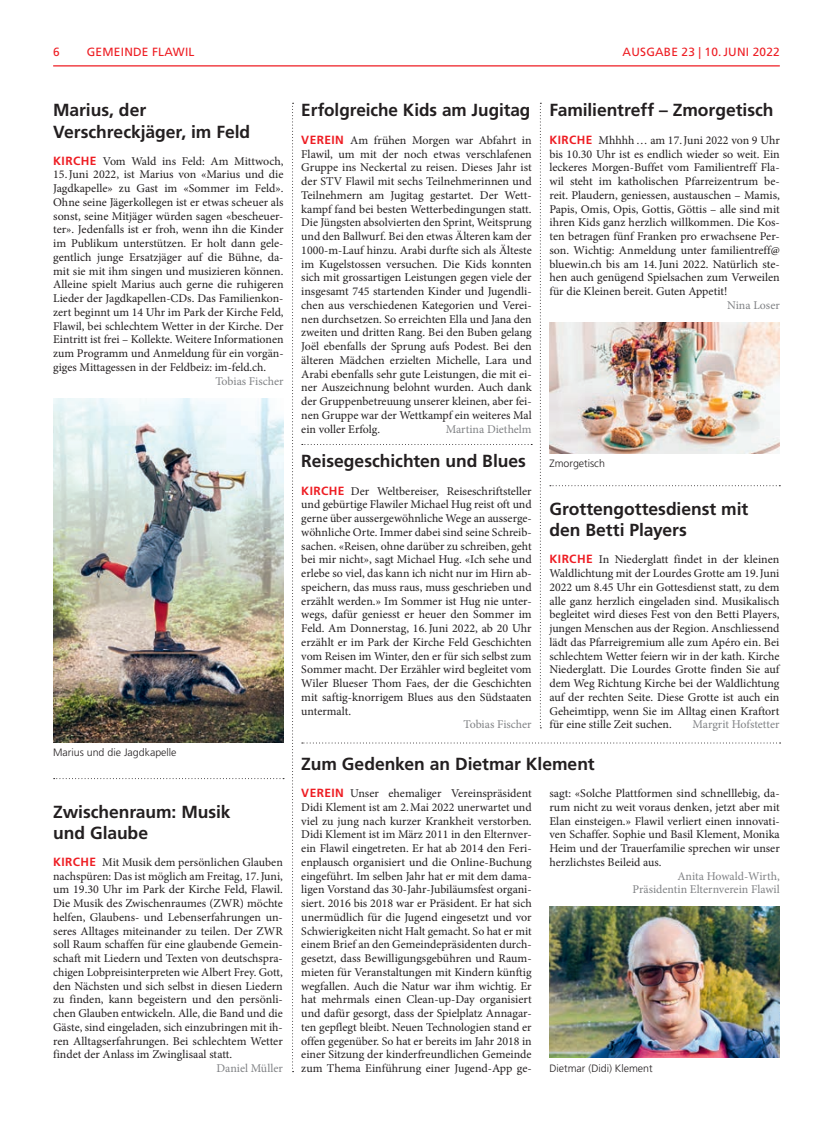
<style>
.page{position:relative;width:833px;height:1134px;background:#fff}
.page>*{position:absolute;margin:0;border:0;box-sizing:border-box;transform-origin:0 0}
.t1{font:700 17.5px/21.2px "Frutiger LT Std";letter-spacing:-.005em;color:#231f20}
.t2{font:11.88px/13.8px "Minion Pro";color:#231f20;text-align:justify}
.t3{font:11.88px/13.8px "Minion Pro";color:#808285;text-align:right}
.t4{font:11.88px "Frutiger LT Std";letter-spacing:.02em;color:#ee1d23}
.t5{font:300 10.62px "Frutiger LT Std";color:#231f20}
.s1{font-family:"Frutiger LT Std";font-weight:700;color:#ee1d23}
</style>
<div class="page">
<hr style="left:53px;top:65px;width:727px;height:1px;background:#ee1d23">
<svg style="left:292px;top:103px;width:1px;height:969px"></svg>
<svg style="left:540px;top:103px;width:1px;height:625px"></svg>
<svg style="left:54px;top:778px;width:230px;height:1px"></svg>
<svg style="left:302px;top:444px;width:230px;height:1px"></svg>
<svg style="left:550px;top:485px;width:230px;height:1px"></svg>
<svg style="left:302px;top:742px;width:478px;height:1px"></svg>
<img style="left:549px;top:907px;width:231px;height:151px">
<img style="left:53px;top:398px;width:230px;height:344px">
<img style="left:549px;top:323px;width:231px;height:130px">
<p class="t4" style="left:53px;top:45px;width:8px">6</p>
<p class="t4" style="left:87px;top:45px;width:109px">GEMEINDE FLAWIL</p>
<p class="t4" style="left:622px;top:45px;width:18px">AUSGABE</p>
<p class="t4" style="left:681px;top:45px;width:55px">23 | 10.JUNI</p>
<p class="t4" style="left:752px;top:45px;width:29px">2022</p>
<h1 class="t1" style="left:53px;top:100px;width:199px">Marius, der<br>Verschreckjäger, im Feld</h1>
<p class="t2" style="left:53px;top:154px;width:232px"><span class="s1">KIRCHE</span> Vom Wald ins Feld: Am Mittwoch, 15.Juni 2022, ist Marius von «Marius und die Jagdkapelle» zu Gast im «Sommer im Feld».<br>Ohne seine Jägerkollegen ist er etwas scheuer als sonst, seine Mitjäger würden sagen «bescheuer&shy;ter». Jedenfalls ist er froh, wenn ihn die Kinder im Publikum unterstützen. Er holt dann gele&shy;gentlich junge Ersatzjäger auf die Bühne, da&shy;mit sie mit ihm singen und musizieren können.<br>Alleine spielt Marius auch gerne die ruhigeren Lieder der Jagdkapellen-CDs. Das Familienkon&shy;zert beginnt um 14 Uhr im Park der Kirche Feld, Flawil, bei schlechtem Wetter in der Kirche. Der Eintritt ist frei – Kollekte. Weitere Informationen zum Programm und Anmeldung für ein vorgän&shy;giges Mittagessen in der Feldbeiz: im-feld.ch.</p>
<p class="t3" style="left:215px;top:374px;width:70px">Tobias Fischer</p>
<p class="t5" style="left:53px;top:746px;width:125px">Marius und die Jagdkapelle</p>
<h1 class="t1" style="left:53px;top:801px;width:179px">Zwischenraum: Musik und Glaube</h1>
<p class="t2" style="left:53px;top:855px;width:231px"><span class="s1">KIRCHE</span> Mit Musik dem persönlichen Glauben nachspüren: Das ist möglich am Freitag, 17.Juni, um 19.30 Uhr im Park der Kirche Feld, Flawil.<br>Die Musik des Zwischenraumes (ZWR) möchte helfen, Glaubens- und Lebenserfahrungen un&shy;seres Alltages miteinander zu teilen. Der ZWR soll Raum schaffen für eine glaubende Gemein&shy;schaft mit Liedern und Texten von deutschspra&shy;chigen Lobpreisinterpreten wie Albert Frey. Gott, den Nächsten und sich selbst in diesen Liedern zu finden, kann begeistern und den persönli&shy;chen Glauben entwickeln. Alle, die Band und die Gäste, sind eingeladen, sich einzubringen mit ih&shy;ren Alltagserfahrungen. Bei schlechtem Wetter findet der Anlass im Zwinglisaal statt.</p>
<p class="t3" style="left:216px;top:1061px;width:68px">Daniel Müller</p>
<h1 class="t1" style="left:301px;top:100px;width:231px">Erfolgreiche Kids am Jugitag</h1>
<p class="t2" style="left:301px;top:133px;width:232px"><span class="s1">VEREIN</span> Am frühen Morgen war Abfahrt in Flawil, um mit der noch etwas verschlafenen Gruppe ins Neckertal zu reisen. Dieses Jahr ist der STV Flawil mit sechs Teilnehmerinnen und Teilnehmern am Jugitag gestartet. Der Wett&shy;kampf fand bei besten Wetterbedingungen statt.<br>Die Jüngsten absolvierten den Sprint, Weitsprung und den Ballwurf. Bei den etwas Älteren kam der 1000-m-Lauf hinzu. Arabi durfte sich als Älteste im Kugelstossen versuchen. Die Kids konnten sich mit grossartigen Leistungen gegen viele der insgesamt 745 startenden Kinder und Jugendli&shy;chen aus verschiedenen Kategorien und Verei&shy;nen durchsetzen. So erreichten Ella und Jana den zweiten und dritten Rang. Bei den Buben gelang Joël ebenfalls der Sprung aufs Podest. Bei den älteren Mädchen erzielten Michelle, Lara und Arabi ebenfalls sehr gute Leistungen, die mit ei&shy;ner Auszeichnung belohnt wurden. Auch dank der Gruppenbetreuung unserer kleinen, aber fei&shy;nen Gruppe war der Wettkampf ein weiteres Mal ein voller Erfolg.</p>
<p class="t3" style="left:446px;top:422px;width:87px">Martina Diethelm</p>
<h1 class="t1" style="left:301px;top:450px;width:226px">Reisegeschichten und Blues</h1>
<p class="t2" style="left:301px;top:484px;width:232px"><span class="s1">KIRCHE</span> Der Weltbereiser, Reiseschriftsteller und gebürtige Flawiler Michael Hug reist oft und gerne über aussergewöhnliche Wege an ausserge&shy;wöhnliche Orte. Immer dabei sind seine Schreib&shy;sachen. «Reisen, ohne darüber zu schreiben, geht bei mir nicht», sagt Michael Hug. «Ich sehe und erlebe so viel, das kann ich nicht nur im Hirn ab&shy;speichern, das muss raus, muss geschrieben und erzählt werden.» Im Sommer ist Hug nie unter&shy;wegs, dafür geniesst er heuer den Sommer im Feld. Am Donnerstag, 16.Juni 2022, ab 20 Uhr erzählt er im Park der Kirche Feld Geschichten vom Reisen im Winter, den er für sich selbst zum Sommer macht. Der Erzähler wird begleitet vom Wiler Blueser Thom Faes, der die Geschichten mit saftig-knorrigem Blues aus den Südstaaten untermalt.</p>
<p class="t3" style="left:463px;top:718px;width:70px">Tobias Fischer</p>
<h1 class="t1" style="left:549px;top:100px;width:225px">Familientreff – Zmorgetisch</h1>
<p class="t2" style="left:549px;top:133px;width:232px"><span class="s1">KIRCHE</span> Mhhhh… am 17.Juni 2022 von 9 Uhr bis 10.30 Uhr ist es endlich wieder so weit. Ein leckeres Morgen-Buffet vom Familientreff Fla&shy;wil steht im katholischen Pfarreizentrum be&shy;reit. Plaudern, geniessen, austauschen – Mamis, Papis, Omis, Opis, Gottis, Göttis – alle sind mit ihren Kids ganz herzlich willkommen. Die Kos&shy;ten betragen fünf Franken pro erwachsene Per&shy;son. Wichtig: Anmeldung unter familientreff@ bluewin.ch bis am 14.Juni 2022. Natürlich ste&shy;hen auch genügend Spielsachen zum Verweilen für die Kleinen bereit. Guten Appetit!</p>
<p class="t3" style="left:727px;top:298px;width:54px">Nina Loser</p>
<p class="t5" style="left:549px;top:457px;width:57px">Zmorgetisch</p>
<h1 class="t1" style="left:549px;top:499px;width:200px">Grottengottesdienst mit den Betti Players</h1>
<p class="t2" style="left:549px;top:553px;width:231px"><span class="s1">KIRCHE</span> In Niederglatt findet in der kleinen Waldlichtung mit der Lourdes Grotte am 19.Juni 2022 um 8.45 Uhr ein Gottesdienst statt, zu dem alle ganz herzlich eingeladen sind. Musikalisch begleitet wird dieses Fest von den Betti Players, jungen Menschen aus der Region. Anschliessend lädt das Pfarreigremium alle zum Apéro ein. Bei schlechtem Wetter feiern wir in der kath. Kirche Niederglatt. Die Lourdes Grotte finden Sie auf dem Weg Richtung Kirche bei der Waldlichtung auf der rechten Seite. Diese Grotte ist auch ein Geheimtipp, wenn Sie im Alltag einen Kraftort für eine stille Zeit suchen.</p>
<p class="t3" style="left:692px;top:718px;width:88px">Margrit Hofstetter</p>
<h1 class="t1" style="left:301px;top:753px;width:295px">Zum Gedenken an Dietmar Klement</h1>
<p class="t2" style="left:301px;top:786px;width:232px"><span class="s1">VEREIN</span> Unser ehemaliger Vereinspräsident Didi Klement ist am 2.Mai 2022 unerwartet und viel zu jung nach kurzer Krankheit verstorben.<br>Didi Klement ist im März 2011 in den Elternver&shy;ein Flawil eingetreten. Er hat ab 2014 den Feri&shy;enplausch organisiert und die Online-Buchung eingeführt. Im selben Jahr hat er mit dem dama&shy;ligen Vorstand das 30-Jahr-Jubiläumsfest organi&shy;siert. 2016 bis 2018 war er Präsident. Er hat sich unermüdlich für die Jugend eingesetzt und vor Schwierigkeiten nicht Halt gemacht. So hat er mit einem Brief an den Gemeindepräsidenten durch&shy;gesetzt, dass Bewilligungsgebühren und Raum&shy;mieten für Veranstaltungen mit Kindern künftig wegfallen. Auch die Natur war ihm wichtig. Er hat mehrmals einen Clean-up-Day organisiert und dafür gesorgt, dass der Spielplatz Annagar&shy;ten gepflegt bleibt. Neuen Technologien stand er offen gegenüber. So hat er bereits im Jahr 2018 in einer Sitzung der kinderfreundlichen Gemeinde zum Thema Einführung einer Jugend-App ge-</p>
<p class="t2" style="left:549px;top:786px;width:232px">sagt: «Solche Plattformen sind schnelllebig, da&shy;rum nicht zu weit voraus denken, jetzt aber mit Elan einsteigen.» Flawil verliert einen innovati&shy;ven Schaffer. Sophie und Basil Klement, Monika Heim und der Trauerfamilie sprechen wir unser herzlichstes Beileid aus.</p>
<p class="t3" style="left:632px;top:869px;width:149px">Anita Howald-Wirth,<br>Präsidentin Elternverein Flawil</p>
<p class="t5" style="left:549px;top:1062px;width:105px">Dietmar (Didi) Klement</p>
</div>
